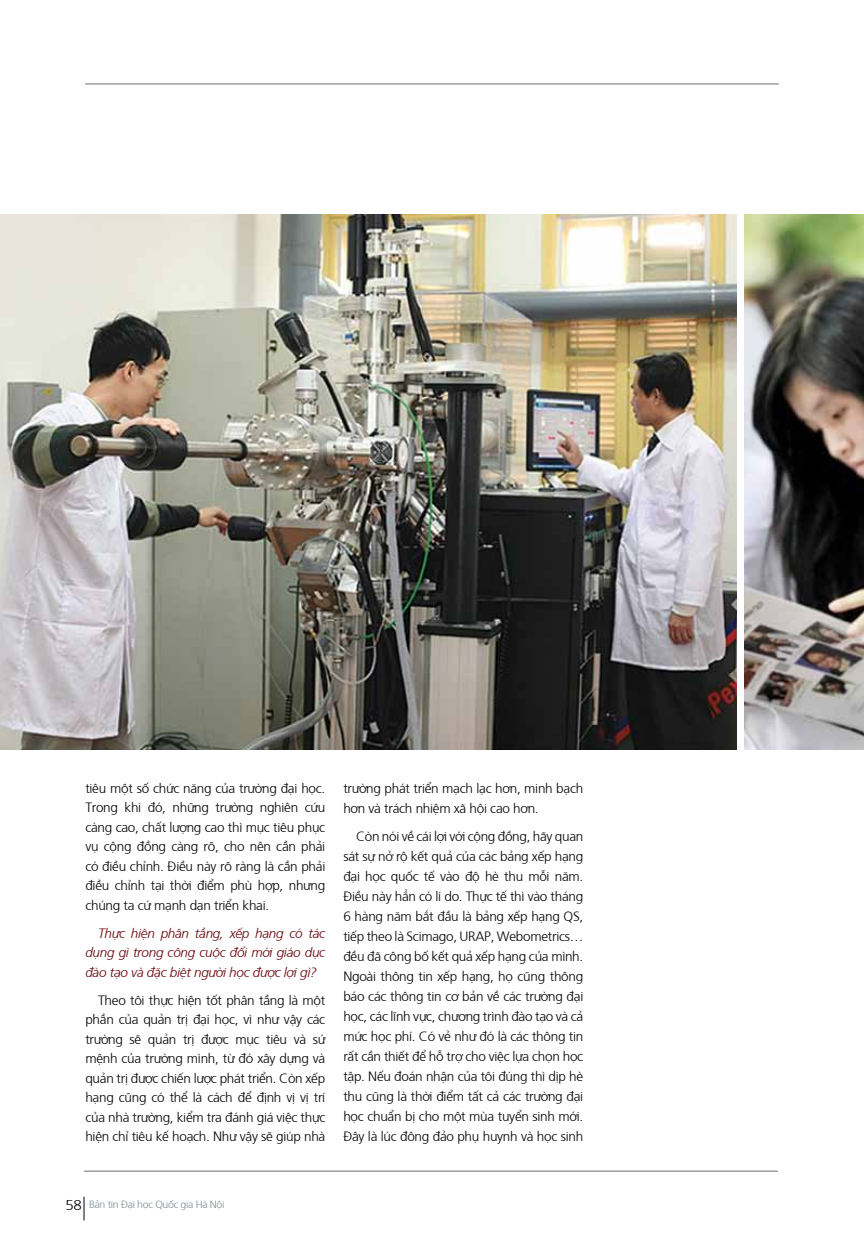
<style>
.page{position:relative;width:864px;height:1242px;background:#fff}
.page>*{position:absolute;margin:0;border:0;box-sizing:border-box;transform-origin:0 0}
.t1{font:300 13.5px/20px "Frutiger";letter-spacing:-.02em;color:#000;text-align:justify}
.t2{font:italic 300 13.5px/19.5px "Frutiger";letter-spacing:-.02em;color:#680009;text-align:justify}
.t3{font:300 10.5px "Frutiger";letter-spacing:-.03em;color:#828b92}
.s1{font-size:14.25px;color:#000}
</style>
<div class="page">
<hr style="left:84px;top:1170px;width:693px;height:1px;background:#6d6e71">
<svg style="left:84px;top:1196px;width:1px;height:24px"></svg>
<hr style="left:85px;top:84px;width:693px;height:1px;background:#6d6e71">
<img style="left:744px;top:215px;width:119px;height:534px">
<img style="left:1px;top:215px;width:735px;height:534px">
<p class="t1" style="left:85px;top:777px;width:241px;line-height:19.5px">tiêu một số chức năng của trường đại học.<br>Trong khi đó, những trường nghiên cứu càng cao, chất lượng cao thì mục tiêu phục vụ cộng đồng càng rõ, cho nên cần phải có điều chỉnh. Điều này rõ ràng là cần phải điều chỉnh tại thời điểm phù hợp, nhưng chúng ta cứ mạnh dạn triển khai.</p>
<p class="t2" style="left:85px;top:922px;width:241px;text-indent:13px">Thực hiện phân tầng, xếp hạng có tác dụng gì trong công cuộc đổi mới giáo dục đào tạo và đặc biệt người học được lợi gì?</p>
<p class="t1" style="left:85px;top:989px;width:241px;line-height:19.5px;text-indent:13px">Theo tôi thực hiện tốt phân tầng là một phần của quản trị đại học, vì như vậy các trường sẽ quản trị được mục tiêu và sứ mệnh của trường mình, từ đó xây dựng và quản trị được chiến lược phát triển. Còn xếp hạng cũng có thể là cách để định vị vị trí của nhà trường, kiểm tra đánh giá việc thực hiện chỉ tiêu kế hoạch. Như vậy sẽ giúp nhà</p>
<p class="t1" style="left:343px;top:777px;width:241px">trường phát triển mạch lạc hơn, minh bạch hơn và trách nhiệm xã hội cao hơn.</p>
<p class="t1" style="left:343px;top:825px;width:241px;text-indent:13px">Còn nói về cái lợi với cộng đồng, hãy quan sát sự nở rộ kết quả của các bảng xếp hạng đại học quốc tế vào độ hè thu mỗi năm.<br>Điều này hẳn có lí do. Thực tế thì vào tháng 6 hàng năm bắt đầu là bảng xếp hạng QS, tiếp theo là Scimago, URAP, Webometrics… đều đã công bố kết quả xếp hạng của mình.<br>Ngoài thông tin xếp hạng, họ cũng thông báo các thông tin cơ bản về các trường đại học, các lĩnh vực, chương trình đào tạo và cả mức học phí. Có vẻ như đó là các thông tin rất cần thiết để hỗ trợ cho việc lựa chọn học tập. Nếu đoán nhận của tôi đúng thì dịp hè thu cũng là thời điểm tất cả các trường đại học chuẩn bị cho một mùa tuyển sinh mới.<br>Đây là lúc đông đảo phụ huynh và học sinh</p>
<p class="t3" style="left:65px;top:1197px;width:160px"><span class="s1">58</span> Bản tin Đại học Quốc gia Hà Nội</p>
</div>
